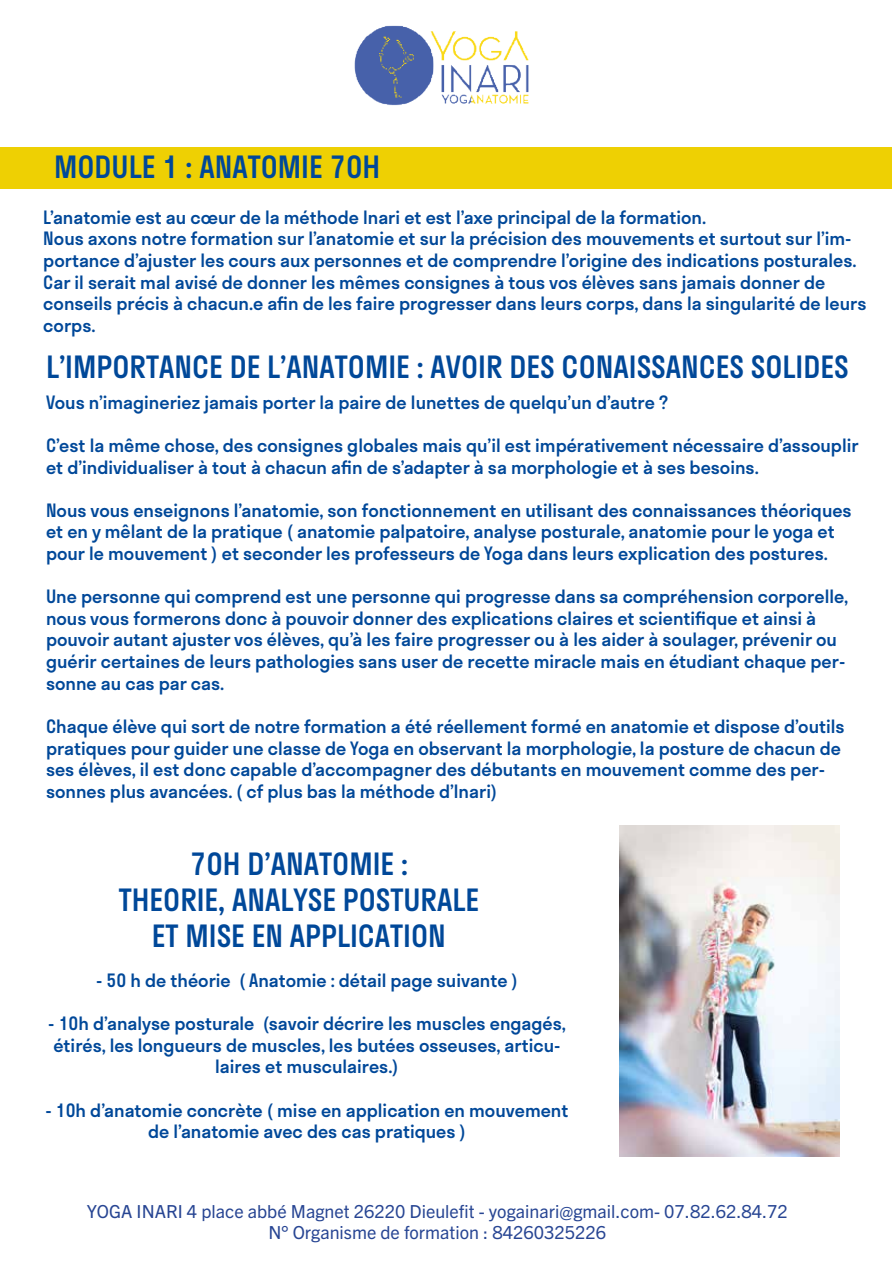
<style>
.page{position:relative;width:893px;height:1263px;background:#fff}
.page>*{position:absolute;margin:0;border:0;box-sizing:border-box;transform-origin:0 0}
.t1{font:500 30px/36px "Stratos";color:#004899;text-align:center}
.t2{font:500 18px/21.6px "Stratos";color:#004899}
.t3{font:18px/21.6px "Trade Gothic Next LT Pro";color:#274593;text-align:center}
</style>
<div class="page">
<div style="left:0;top:147px;width:892px;height:42px;background:#eed003"></div>
<img style="left:354px;top:25px;width:175px;height:81px">
<img style="left:619px;top:825px;width:221px;height:331px">
<h1 class="t1" style="left:54px;top:148px;width:328px">MODULE 1 : ANATOMIE 70H</h1>
<p class="t2" style="left:43px;top:206px;width:825px">L’anatomie est au cœur de la méthode Inari et est l’axe principal de la formation.<br>Nous axons notre formation sur l’anatomie et sur la précision des mouvements et surtout sur l’im&shy;portance d’ajuster les cours aux personnes et de comprendre l’origine des indications posturales.<br>Car il serait mal avisé de donner les mêmes consignes à tous vos élèves sans jamais donner de conseils précis à chacun.e afin de les faire progresser dans leurs corps, dans la singularité de leurs corps.</p>
<h1 class="t1" style="left:46px;top:348px;width:804px">L’IMPORTANCE DE L’ANATOMIE : AVOIR DES CONAISSANCES SOLIDES</h1>
<p class="t2" style="left:46px;top:391px;width:623px">Vous n’imagineriez jamais porter la paire de lunettes de quelqu’un d’autre ?</p>
<p class="t2" style="left:46px;top:434px;width:814px">C’est la même chose, des consignes globales mais qu’il est impérativement nécessaire d’assouplir et d’individualiser à tout à chacun afin de s’adapter à sa morphologie et à ses besoins.</p>
<p class="t2" style="left:46px;top:499px;width:807px">Nous vous enseignons l’anatomie, son fonctionnement en utilisant des connaissances théoriques et en y mêlant de la pratique ( anatomie palpatoire, analyse posturale, anatomie pour le yoga et pour le mouvement ) et seconder les professeurs de Yoga dans leurs explication des postures.</p>
<p class="t2" style="left:46px;top:585px;width:804px">Une personne qui comprend est une personne qui progresse dans sa compréhension corporelle, nous vous formerons donc à pouvoir donner des explications claires et scientifique et ainsi à pouvoir autant ajuster vos élèves, qu’à les faire progresser ou à les aider à soulager, prévenir ou guérir certaines de leurs pathologies sans user de recette miracle mais en étudiant chaque per&shy;sonne au cas par cas.</p>
<p class="t2" style="left:46px;top:715px;width:800px">Chaque élève qui sort de notre formation a été réellement formé en anatomie et dispose d’outils pratiques pour guider une classe de Yoga en observant la morphologie, la posture de chacun de ses élèves, il est donc capable d’accompagner des débutants en mouvement comme des per&shy;sonnes plus avancées. ( cf plus bas la méthode d’Inari)</p>
<h1 class="t1" style="left:119px;top:845px;width:362px">70H D’ANATOMIE :<br>THEORIE, ANALYSE POSTURALE<br>ET MISE EN APPLICATION</h1>
<p class="t2" style="left:96px;top:969px;width:423px">- 50 h de théorie ( Anatomie : détail page suivante )</p>
<p class="t2" style="left:48px;top:1012px;width:519px;text-align:center">- 10h d’analyse posturale (savoir décrire les muscles engagés, étirés, les longueurs de muscles, les butées osseuses, articu&shy;laires et musculaires.)</p>
<p class="t2" style="left:45px;top:1098px;width:525px;text-align:center">- 10h d’anatomie concrète ( mise en application en mouvement de l’anatomie avec des cas pratiques )</p>
<p class="t3" style="left:87px;top:1199px;width:703px">YOGA INARI 4 place abbé Magnet 26220 Dieulefit - yogainari@gmail.com- 07.82.62.84.72<br>N° Organisme de formation : 84260325226</p>
</div>
